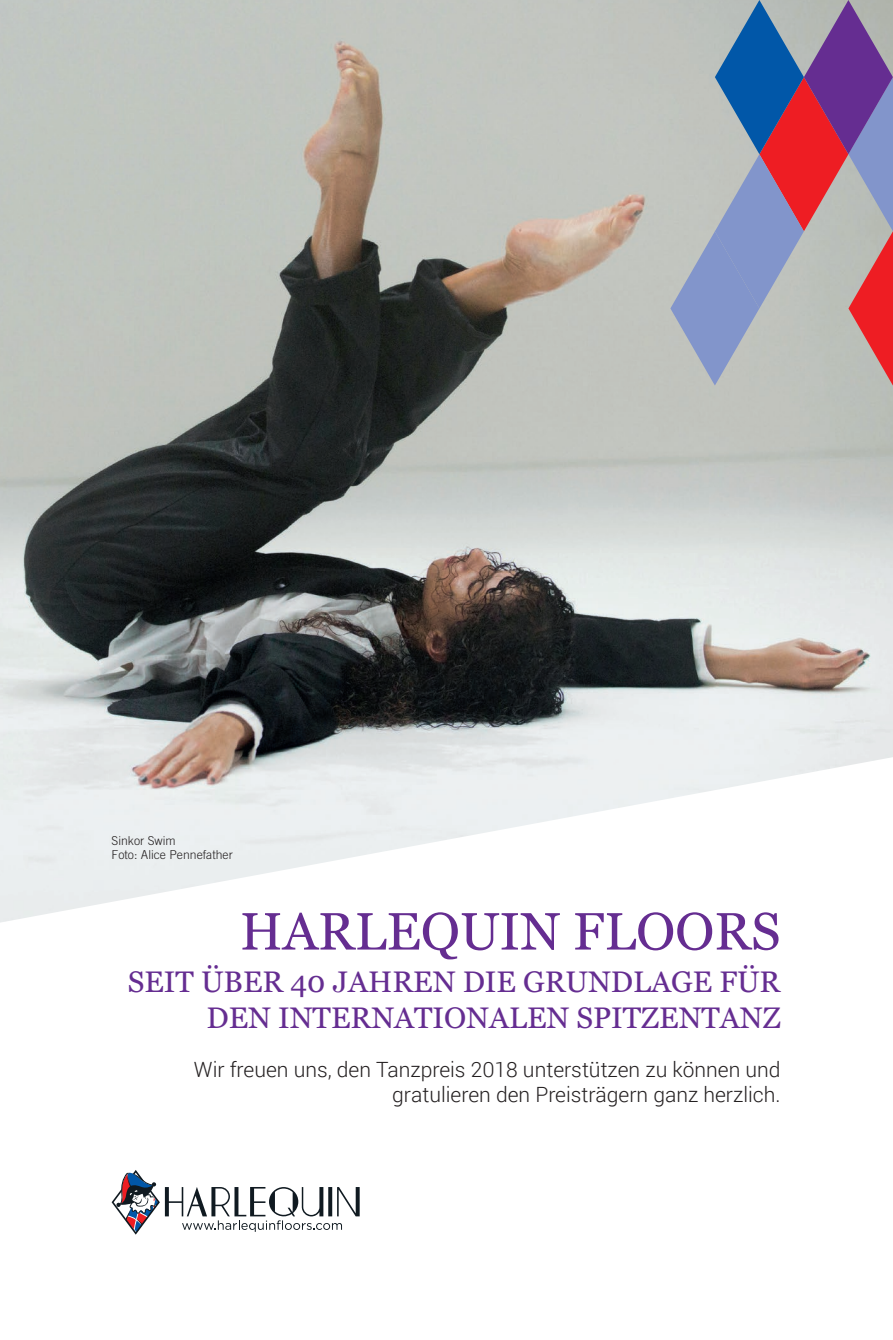
<style>
.page{position:relative;width:893px;height:1340px;background:#fff}
.page>*{position:absolute;margin:0;border:0;box-sizing:border-box;transform-origin:0 0}
.t1{font:52.5px "Georgia";color:#652d91}
.t2{font:29.75px/36.8px "Georgia";color:#652d91;text-align:right}
.t3{font:300 21px/24.5px "Roboto";color:#231f20;text-align:right}
.t4{font:300 12.25px/14px "Trade Gothic LT Std";color:#231f20}
</style>
<div class="page">
<img style="left:0;top:0;width:893px;height:922px">
<svg style="left:112px;top:1170px;width:248px;height:64px"></svg>
<svg style="left:670px;top:0;width:223px;height:385px;background:#a08fa6"></svg>
<p class="t4" style="left:112px;top:833px;width:123px">Sinkor Swim<br>Foto: Alice Pennefather</p>
<h1 class="t1" style="left:240px;top:893px;width:542px">HARLEQUIN FLOORS</h1>
<h2 class="t2" style="left:128px;top:961px;width:654px">SEIT ÜBER 40 JAHREN DIE GRUNDLAGE FÜR<br>DEN INTERNATIONALEN SPITZENTANZ</h2>
<p class="t3" style="left:194px;top:1056px;width:588px">Wir freuen uns, den Tanzpreis 2018 unterstützen zu können und gratulieren den Preisträgern ganz herzlich.</p>
</div>
